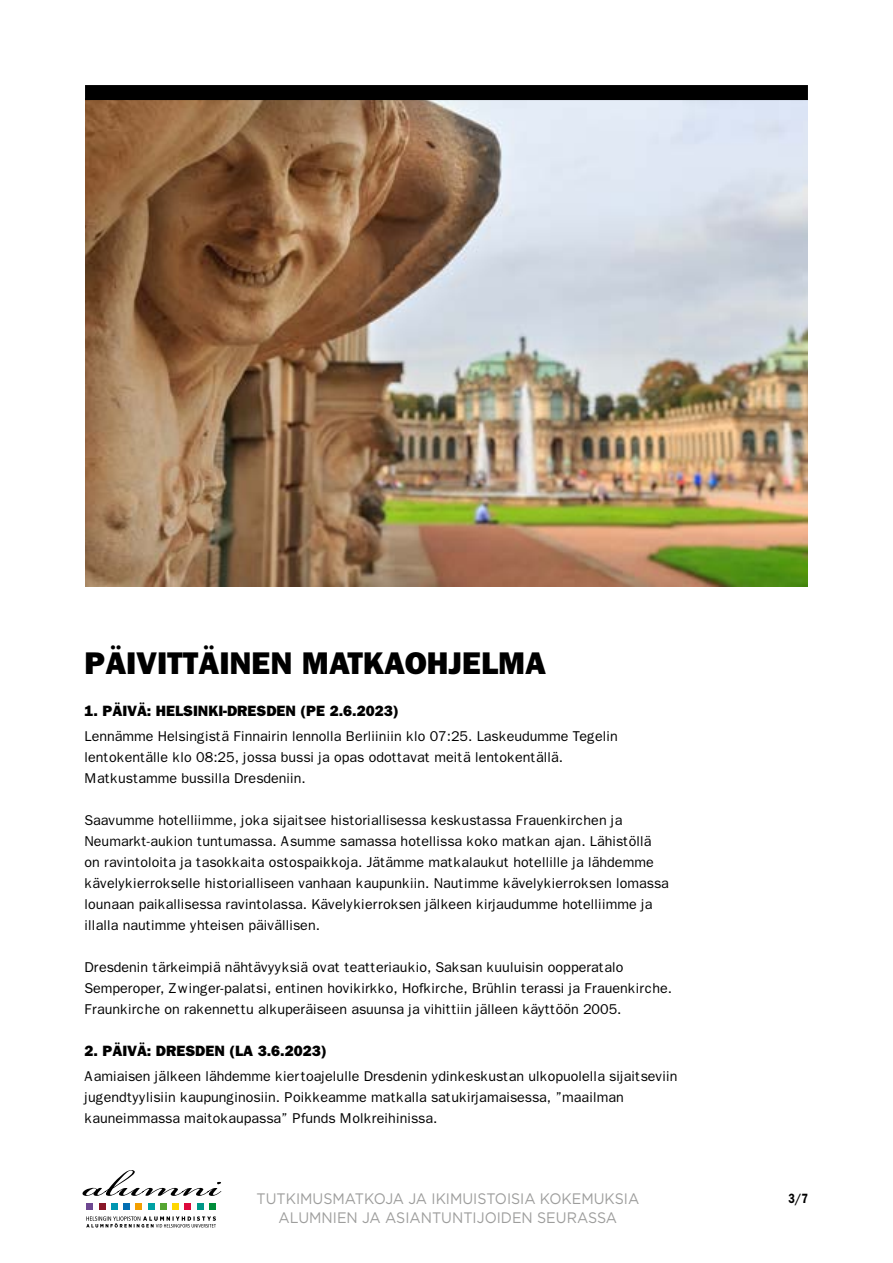
<style>
.page{position:relative;width:893px;height:1263px;background:#fff}
.page>*{position:absolute;margin:0;border:0;box-sizing:border-box;transform-origin:0 0}
.t1{font:800 31.5px "Franklin Gothic";color:#000}
.t2{font:15.15px "Gotham";color:#9d9d9c;scale:.94 1}
.t3{font:800 15px "Franklin Gothic";color:#000}
.t4{font:14.25px/21px "Franklin Gothic";color:#000}
.t5{font:600 13.5px "Franklin Gothic";color:#000;scale:.8 1}
</style>
<div class="page">
<svg style="left:82px;top:1170px;width:140px;height:26px"></svg>
<div style="left:86px;top:1203px;width:7px;height:7px;background:#6e4892"></div>
<div style="left:99px;top:1203px;width:7px;height:7px;background:#891728"></div>
<div style="left:111px;top:1203px;width:7px;height:7px;background:#0096b1"></div>
<div style="left:123px;top:1203px;width:7px;height:7px;background:#026eb3"></div>
<div style="left:135px;top:1203px;width:7px;height:7px;background:#f39f00"></div>
<div style="left:148px;top:1203px;width:7px;height:7px;background:#00a1a4"></div>
<div style="left:160px;top:1203px;width:7px;height:7px;background:#56a532"></div>
<div style="left:172px;top:1203px;width:7px;height:7px;background:#ffd700"></div>
<div style="left:185px;top:1203px;width:6px;height:7px;background:#dd083c"></div>
<div style="left:197px;top:1203px;width:7px;height:7px;background:#009788"></div>
<div style="left:209px;top:1203px;width:7px;height:7px;background:#008d39"></div>
<svg style="left:86px;top:1216px;width:130px;height:11px"></svg>
<img style="left:85px;top:100px;width:723px;height:487px">
<div style="left:85px;top:85px;width:723px;height:15px;background:#000"></div>
<h1 class="t1" style="left:85px;top:644px;width:463px">PÄIVITTÄINEN MATKAOHJELMA</h1>
<p class="t3" style="left:85px;top:702px;width:315px">1. PÄIVÄ: HELSINKI-DRESDEN (PE 2.6.2023)</p>
<p class="t4" style="left:85px;top:726px;width:535px">Lennämme Helsingistä Finnairin lennolla Berliiniin klo 07:25. Laskeudumme Tegelin lentokentälle klo 08:25, jossa bussi ja opas odottavat meitä lentokentällä.<br>Matkustamme bussilla Dresdeniin.</p>
<p class="t4" style="left:85px;top:810px;width:586px">Saavumme hotelliimme, joka sijaitsee historiallisessa keskustassa Frauenkirchen ja Neumarkt-aukion tuntumassa. Asumme samassa hotellissa koko matkan ajan. Lähistöllä on ravintoloita ja tasokkaita ostospaikkoja. Jätämme matkalaukut hotellille ja lähdemme kävelykierrokselle historialliseen vanhaan kaupunkiin. Nautimme kävelykierroksen lomassa lounaan paikallisessa ravintolassa. Kävelykierroksen jälkeen kirjaudumme hotelliimme ja illalla nautimme yhteisen päivällisen.</p>
<p class="t4" style="left:85px;top:957px;width:589px">Dresdenin tärkeimpiä nähtävyyksiä ovat teatteriaukio, Saksan kuuluisin oopperatalo<br>Semperoper, Zwinger-palatsi, entinen hovikirkko, Hofkirche, Brühlin terassi ja Frauenkirche.<br>Fraunkirche on rakennettu alkuperäiseen asuunsa ja vihittiin jälleen käyttöön 2005.</p>
<p class="t3" style="left:85px;top:1042px;width:243px">2. PÄIVÄ: DRESDEN (LA 3.6.2023)</p>
<p class="t4" style="left:85px;top:1066px;width:594px">Aamiaisen jälkeen lähdemme kiertoajelulle Dresdenin ydinkeskustan ulkopuolella sijaitseviin jugendtyylisiin kaupunginosiin. Poikkeamme matkalla satukirjamaisessa, ”maailman kauneimmassa maitokaupassa” Pfunds Molkreihinissa.</p>
<p class="t2" style="left:257px;top:1188px;width:409px">TUTKIMUSMATKOJA JA IKIMUISTOISIA KOKEMUKSIA</p>
<p class="t5" style="left:788px;top:1190px;width:26px">3/7</p>
<p class="t2" style="left:279px;top:1208px;width:362px">ALUMNIEN JA ASIANTUNTIJOIDEN SEURASSA</p>
</div>
